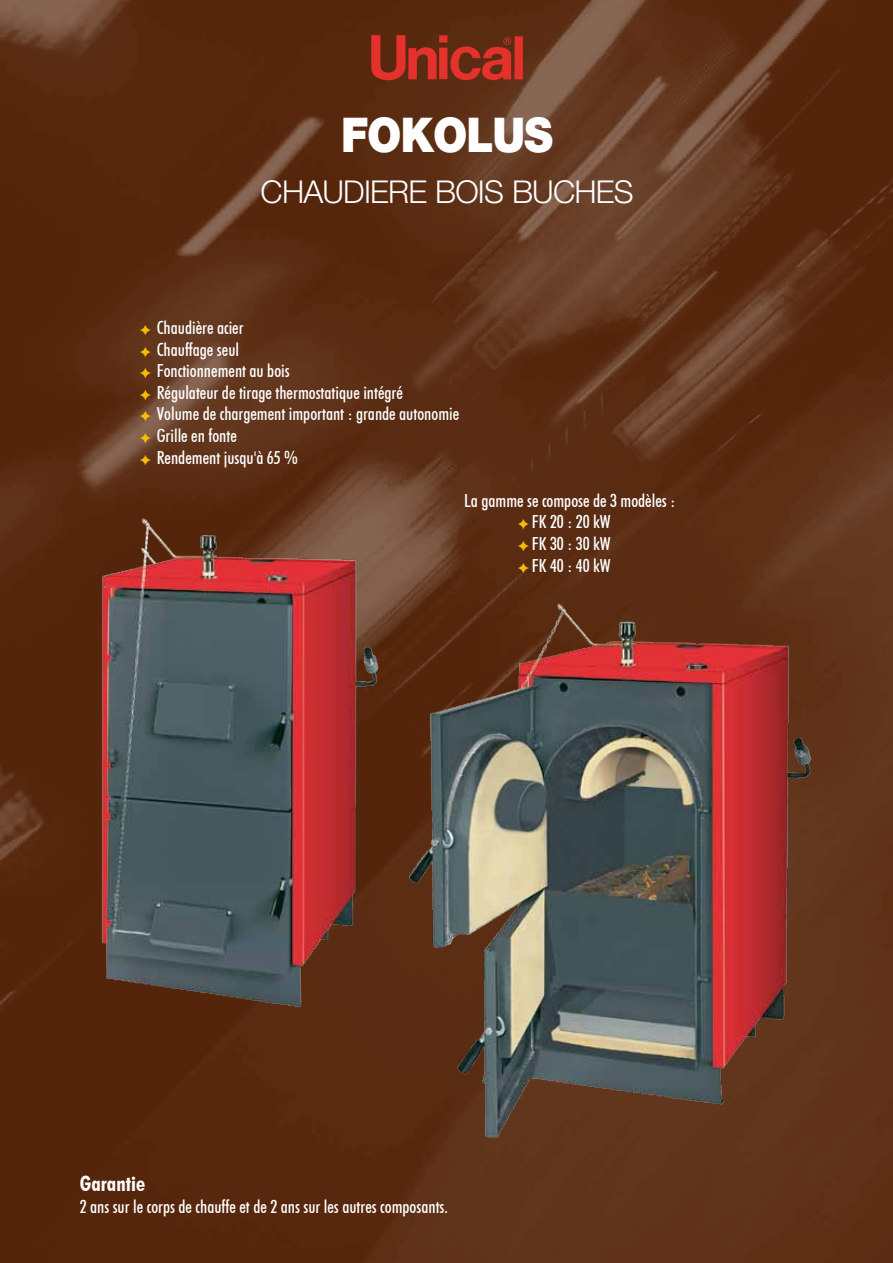
<style>
.page{position:relative;width:893px;height:1263px;background:#fff}
.page>*{position:absolute;margin:0;border:0;box-sizing:border-box;transform-origin:0 0}
.t1{font:900 48px "Helvetica Neue";letter-spacing:-.025em;color:#fff;scale:.9 1}
.t2{font:300 31.5px "Helvetica Neue";letter-spacing:-.025em;color:#fff}
.t3{font:700 condensed 21px "Futura BT";color:#fff}
.t4{font:500 condensed 18px/21.6px "Futura BT";color:#fff}
</style>
<div class="page">
<img style="left:0;top:0;width:893px;height:1263px">
<img style="left:82px;top:484px;width:317px;height:555px">
<img style="left:398px;top:587px;width:424px;height:566px">
<svg style="left:371px;top:35px;width:152px;height:46px"></svg>
<svg style="left:140px;top:325px;width:11px;height:10px"></svg>
<svg style="left:140px;top:346px;width:11px;height:11px"></svg>
<svg style="left:140px;top:368px;width:11px;height:10px"></svg>
<svg style="left:140px;top:389px;width:11px;height:11px"></svg>
<svg style="left:140px;top:411px;width:11px;height:10px"></svg>
<svg style="left:140px;top:433px;width:11px;height:10px"></svg>
<svg style="left:140px;top:454px;width:11px;height:11px"></svg>
<svg style="left:518px;top:519px;width:11px;height:10px"></svg>
<svg style="left:518px;top:541px;width:11px;height:10px"></svg>
<svg style="left:518px;top:562px;width:11px;height:11px"></svg>
<h1 class="t1" style="left:341px;top:106px;width:237px">FOKOLUS</h1>
<h2 class="t2" style="left:261px;top:172px;width:374px">CHAUDIERE BOIS BUCHES</h2>
<p class="t4" style="left:157px;top:317px;width:304px">Chaudière acier<br>Chauffage seul<br>Fonctionnement au bois<br>Régulateur de tirage thermostatique intégré<br>Volume de chargement important : grande autonomie<br>Grille en fonte<br>Rendement jusqu'à 65 %</p>
<p class="t4" style="left:464px;top:489px;width:213px;text-align:center">La gamme se compose de 3 modèles :<br>FK 20 : 20 kW<br>FK 30 : 30 kW<br>FK 40 : 40 kW</p>
<p class="t3" style="left:80px;top:1171px;width:67px">Garantie</p>
<p class="t4" style="left:80px;top:1195px;width:370px">2 ans sur le corps de chauffe et de 2 ans sur les autres composants.</p>
</div>
